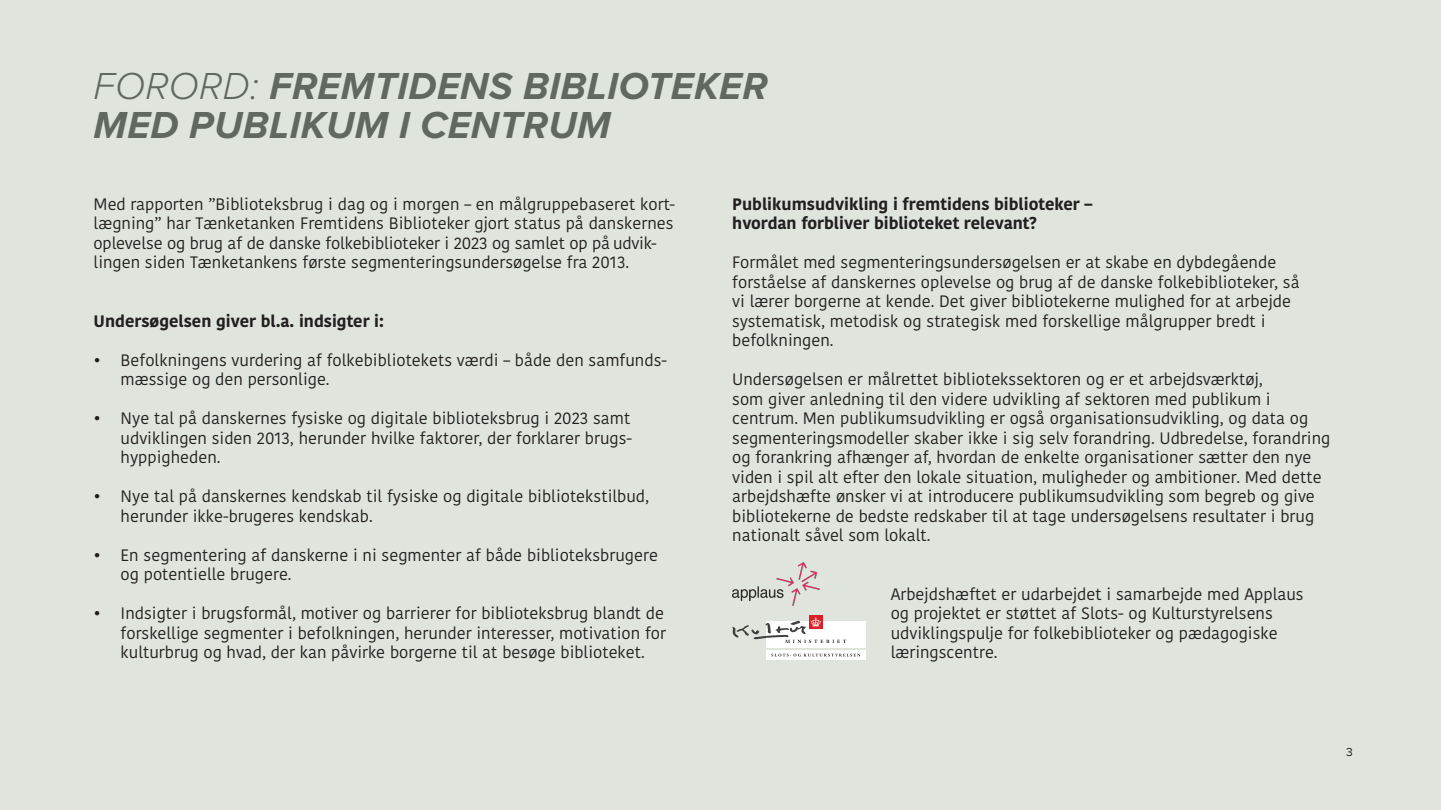
<style>
.page{position:relative;width:1441px;height:810px;background:#fff}
.page>*{position:absolute;margin:0;border:0;box-sizing:border-box;transform-origin:0 0}
.t1{font:italic 700 39px/39px "Proxima Nova";letter-spacing:.01em;color:#61695f}
.No_Baseline{font:16.5px/19.5px "Kohinoor Bangla";color:#231f20}
.No_Baseline-2{font:700 16.5px/19.5px "Kohinoor Bangla";color:#231f20}
.t2{font:12px "Proxima Nova";color:#231f20}
.s1{font-weight:300}
</style>
<div class="page">
<div style="left:0;top:0;width:1440px;height:810px;background:#dfe5dd"></div>
<div style="left:766px;top:622px;width:99px;height:26px;background:#fff"></div>
<div style="left:809px;top:616px;width:13px;height:13px;background:#da2128"></div>
<div style="left:766px;top:650px;width:99px;height:10px;background:#fff"></div>
<svg style="left:732px;top:617px;width:114px;height:26px"></svg>
<svg style="left:771px;top:654px;width:89px;height:3px"></svg>
<img style="left:732px;top:562px;width:87px;height:43px">
<p class="t1" style="left:94px;top:65px;width:675px"><span class="s1">FORORD:</span> FREMTIDENS BIBLIOTEKER<br>MED PUBLIKUM I CENTRUM</p>
<p class="No_Baseline" style="left:94px;top:194px;width:583px;text-align:justify">Med rapporten ”Biblioteksbrug i dag og i morgen – en målgruppebaseret kort&shy;lægning” har Tænketanken Fremtidens Biblioteker gjort status på danskernes oplevelse og brug af de danske folkebiblioteker i 2023 og samlet op på udvik-</p>
<p class="No_Baseline" style="left:94px;top:253px;width:537px">lingen siden Tænketankens første segmenteringsundersøgelse fra 2013.</p>
<p class="No_Baseline-2" style="left:94px;top:311px;width:292px">Undersøgelsen giver bl.a. indsigter i:</p>
<p class="No_Baseline" style="left:121px;top:350px;width:548px;text-indent:-27px">• Befolkningens vurdering af folkebibliotekets værdi – både den samfunds&shy;mæssige og den personlige.</p>
<p class="No_Baseline" style="left:121px;top:409px;width:513px;text-align:justify;text-indent:-27px">• Nye tal på danskernes fysiske og digitale biblioteksbrug i 2023 samt udviklingen siden 2013, herunder hvilke faktorer, der forklarer brugs&shy;hyppigheden.</p>
<p class="No_Baseline" style="left:121px;top:487px;width:530px;text-indent:-27px">• Nye tal på danskernes kendskab til fysiske og digitale bibliotekstilbud, herunder ikke-brugeres kendskab.</p>
<p class="No_Baseline" style="left:121px;top:545px;width:539px;text-indent:-27px">• En segmentering af danskerne i ni segmenter af både biblioteksbrugere og potentielle brugere.</p>
<p class="No_Baseline" style="left:121px;top:604px;width:547px;text-align:justify;text-indent:-27px">• Indsigter i brugsformål, motiver og barrierer for biblioteksbrug blandt de forskellige segmenter i befolkningen, herunder interesser, motivation for kulturbrug og hvad, der kan påvirke borgerne til at besøge biblioteket.</p>
<p class="No_Baseline-2" style="left:732px;top:194px;width:361px">Publikumsudvikling i fremtidens biblioteker – hvordan forbliver biblioteket relevant?</p>
<p class="No_Baseline" style="left:732px;top:253px;width:569px">Formålet med segmenteringsundersøgelsen er at skabe en dybdegående forståelse af danskernes oplevelse og brug af de danske folkebiblioteker, så vi lærer borgerne at kende. Det giver bibliotekerne mulighed for at arbejde systematisk, metodisk og strategisk med forskellige målgrupper bredt i befolkningen.</p>
<p class="No_Baseline" style="left:732px;top:370px;width:599px">Undersøgelsen er målrettet bibliotekssektoren og er et arbejdsværktøj,<br>som giver anledning til den videre udvikling af sektoren med publikum i centrum. Men publikumsudvikling er også organisationsudvikling, og data og segmenteringsmodeller skaber ikke i sig selv forandring. Udbredelse, forandring og forankring afhænger af, hvordan de enkelte organisationer sætter den nye viden i spil alt efter den lokale situation, muligheder og ambitioner. Med dette arbejdshæfte ønsker vi at introducere publikumsudvikling som begreb og give bibliotekerne de bedste redskaber til at tage undersøgelsens resultater i brug nationalt såvel som lokalt.</p>
<p class="No_Baseline" style="left:890px;top:584px;width:414px">Arbejdshæftet er udarbejdet i samarbejde med Applaus og projektet er støttet af Slots- og Kulturstyrelsens udviklingspulje for folkebiblioteker og pædagogiske læringscentre.</p>
<p class="t2" style="left:1345px;top:743px;width:8px">3</p>
</div>
